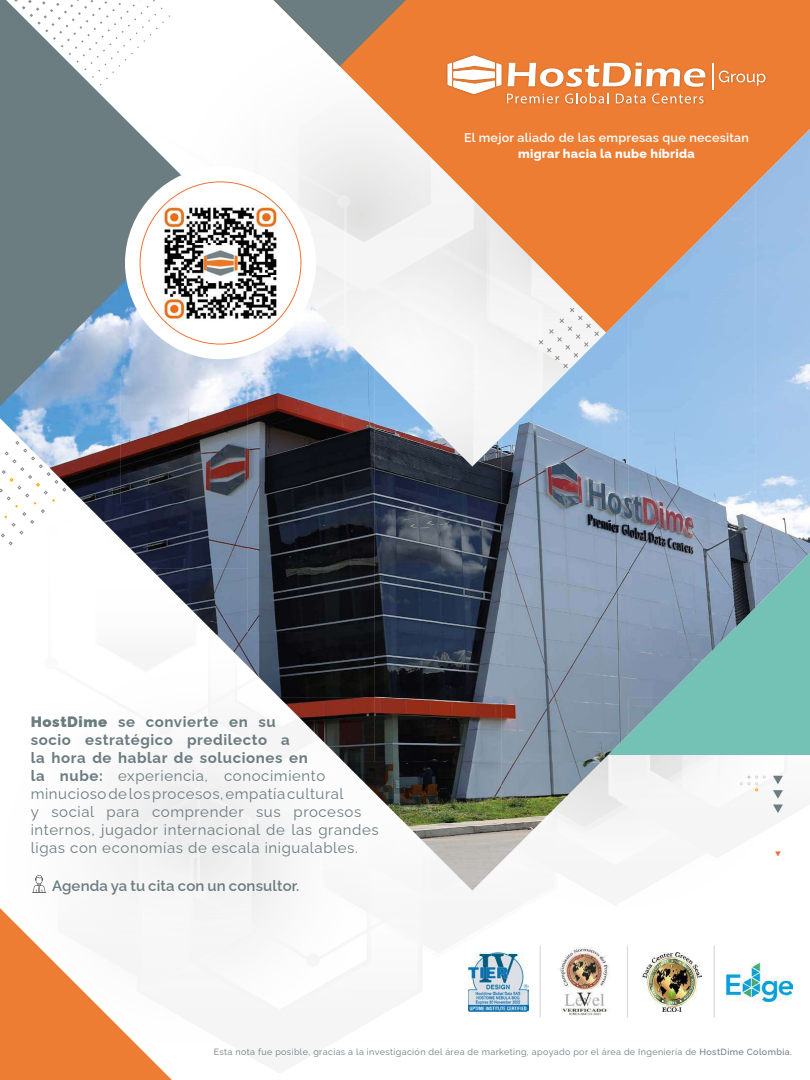
<style>
.page{position:relative;width:810px;height:1080px;background:#fff}
.page>*{position:absolute;margin:0;border:0;box-sizing:border-box;transform-origin:0 0}
.t1{font:15px/18px "Raleway";letter-spacing:.04em;color:#6b7c81}
.t2{font:600 15px "Raleway";letter-spacing:.01em;color:#6b7c81}
.t3{font:600 12.5px "Raleway";letter-spacing:.02em;color:#fff}
.t4{font:800 12.5px "Raleway";letter-spacing:.02em;color:#fff}
.t5{font:9px "Raleway";letter-spacing:.04em;color:#6b7c81}
.s1{font-weight:900}
.s2{font-weight:700}
.s3{font-weight:500}
</style>
<div class="page">
<img style="left:10px;top:333px;width:800px;height:740px">
<svg style="left:0;top:908px;width:172px;height:172px"></svg>
<div style="left:629px;top:569px;width:181px;height:186px;background:#73c2b5"></div>
<img style="left:0;top:406px;width:120px;height:98px">
<img style="left:120px;top:406px;width:64px;height:98px">
<img style="left:184px;top:355px;width:63px;height:213px">
<img style="left:756px;top:333px;width:54px;height:236px">
<img style="left:247px;top:333px;width:64px;height:300px">
<img style="left:692px;top:333px;width:64px;height:300px">
<img style="left:311px;top:333px;width:64px;height:364px">
<img style="left:629px;top:333px;width:63px;height:365px">
<img style="left:374px;top:368px;width:64px;height:394px">
<img style="left:501px;top:333px;width:128px;height:494px">
<img style="left:438px;top:432px;width:64px;height:394px">
<img style="left:85px;top:504px;width:99px;height:65px">
<img style="left:150px;top:568px;width:98px;height:65px">
<img style="left:755px;top:568px;width:40px;height:40px">
<img style="left:214px;top:633px;width:97px;height:65px">
<img style="left:692px;top:633px;width:38px;height:38px">
<img style="left:279px;top:697px;width:96px;height:65px">
<img style="left:628px;top:697px;width:38px;height:38px">
<img style="left:343px;top:762px;width:95px;height:65px">
<img style="left:408px;top:826px;width:129px;height:65px">
<img style="left:0;top:418px;width:54px;height:23px">
<img style="left:66px;top:472px;width:48px;height:60px">
<svg style="left:113px;top:532px;width:7px;height:6px"></svg>
<img style="left:337px;top:755px;width:16px;height:16px">
<img style="left:353px;top:771px;width:60px;height:60px">
<img style="left:412px;top:831px;width:60px;height:60px">
<img style="left:120px;top:538px;width:54px;height:54px">
<img style="left:174px;top:592px;width:54px;height:55px">
<img style="left:228px;top:646px;width:55px;height:55px">
<img style="left:283px;top:701px;width:54px;height:54px">
<svg style="left:287px;top:0;width:523px;height:333px;fill:#ed7d33"></svg>
<svg style="left:273px;top:0;width:133px;height:66px"></svg>
<svg style="left:0;top:0;width:206px;height:406px;fill:#6b7d80"></svg>
<div style="left:445px;top:53px;width:323px;height:53px;background:#ed7d33"></div>
<svg style="left:719px;top:71px;width:47px;height:15px"></svg>
<svg style="left:448px;top:55px;width:257px;height:49px"></svg>
<svg style="left:712px;top:63px;width:1px;height:27px"></svg>
<div style="left:125px;top:167px;width:191px;height:192px;background:#fff;border-radius:50%"></div>
<img style="left:468px;top:953px;width:60px;height:59px">
<img style="left:554px;top:940px;width:63px;height:83px">
<img style="left:727px;top:962px;width:65px;height:39px">
<img style="left:642px;top:953px;width:59px;height:59px">
<hr style="left:540px;top:945px;width:1px;height:73px;background:#dadada">
<hr style="left:627px;top:945px;width:1px;height:73px;background:#dadada">
<hr style="left:714px;top:945px;width:1px;height:73px;background:#dadada">
<svg style="left:32px;top:875px;width:14px;height:18px"></svg>
<svg style="left:0;top:441px;width:66px;height:104px"></svg>
<svg style="left:773px;top:776px;width:10px;height:8px"></svg>
<svg style="left:773px;top:790px;width:10px;height:9px"></svg>
<svg style="left:773px;top:805px;width:10px;height:8px"></svg>
<svg style="left:775px;top:851px;width:6px;height:5px"></svg>
<svg style="left:539px;top:308px;width:60px;height:60px"></svg>
<svg style="left:14px;top:0;width:156px;height:86px"></svg>
<svg style="left:740px;top:776px;width:26px;height:15px"></svg>
<img style="left:163px;top:206px;width:115px;height:114px">
<p class="t3" style="left:464px;top:128px;width:286px">El mejor aliado de las empresas que necesitan</p>
<p class="t4" style="left:518px;top:143px;width:178px">migrar hacia la nube híbrida</p>
<p class="t1" style="left:31px;top:711px;width:349px"><span class="s1">HostDime</span> <span class="s2">se convierte en su<br>socio estratégico predilecto a<br>la hora de hablar de soluciones en<br>la nube:</span> experiencia, conocimiento minucioso de los procesos, empatía cultural<br>y social para comprender sus procesos internos, jugador internacional de las grandes ligas con economías de escala inigualables.</p>
<p class="t2" style="left:52px;top:874px;width:249px">Agenda ya tu cita con un consultor.</p>
<p class="t5" style="left:214px;top:1045px;width:580px">Esta nota fue posible, gracias a la investigación del área de marketing, apoyado por el área de Ingeniería de <span class="s3">HostDime Colombia.</span></p>
</div>
